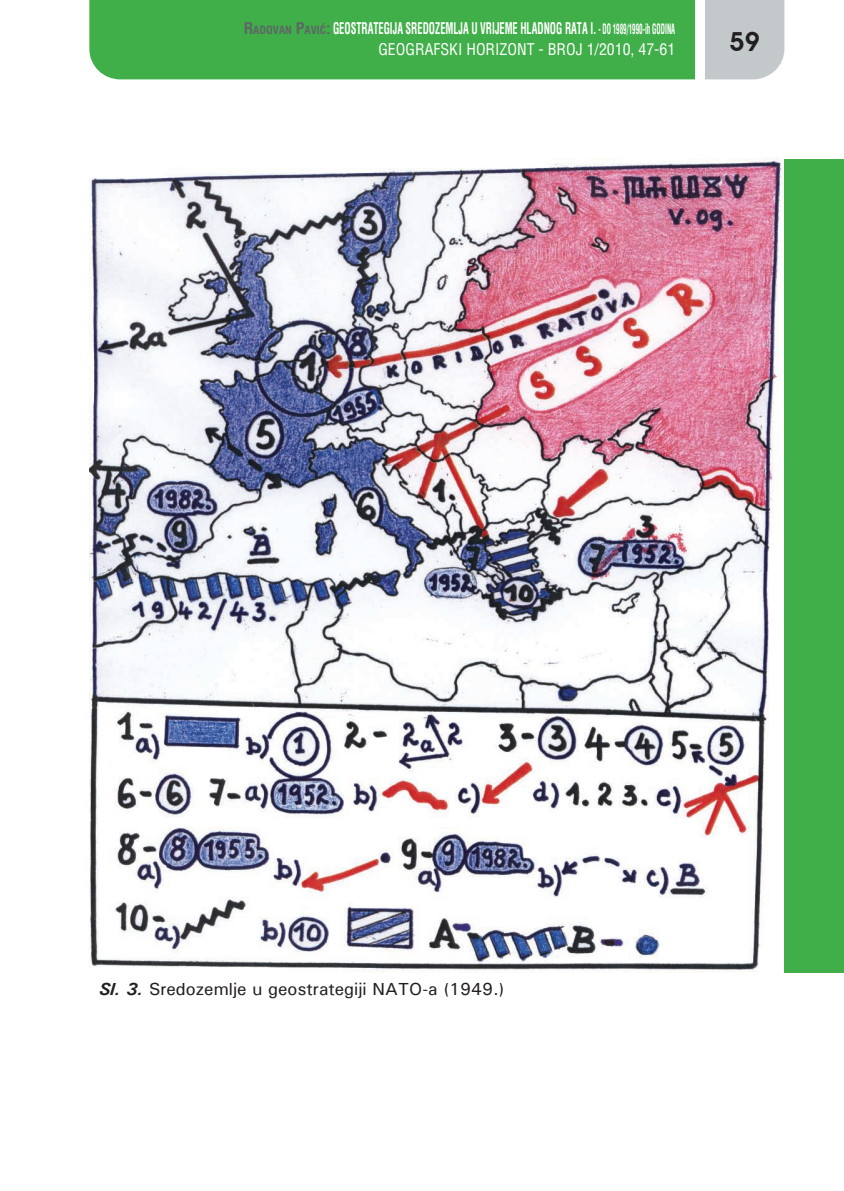
<style>
.page{position:relative;width:844px;height:1191px;background:#fff}
.page>*{position:absolute;margin:0;border:0;box-sizing:border-box;transform-origin:0 0}
.t1{font:600 26.25px "Avant Garde IT Cby BT";color:#231f20}
.t2{font:500 17.5px "Univers";color:#231f20}
.t3{font:700 condensed 15.75px/21px "Helvetica";color:#fff;text-align:right;scale:.65 1}
.s1{color:#5f6567}
.s2{font-size:11.03px;color:#5f6567}
.s3{font-size:14px}
.s4{font-weight:400}
.s5{font-weight:700;font-style:italic}
</style>
<div class="page">
<div style="left:705px;top:0;width:79px;height:79px;background:#c3c8ca"></div>
<div style="left:89px;top:0;width:605px;height:79px;background:#40ae49"></div>
<img style="left:89px;top:159px;width:695px;height:813px">
<div style="left:784px;top:159px;width:59px;height:813px;background:#40ae49"></div>
<p class="t3" style="left:243px;top:18px;width:665px"><span class="s1">R</span><span class="s2">ADOVAN</span> <span class="s1">P</span><span class="s2">AVIĆ</span><span class="s1">:</span> GEOSTRATEGIJA SREDOZEMLJA U VRIJEME HLADNOG RATA I. <span class="s3">- DO 1989/1990-ih GODINA<br></span><span class="s4">GEOGRAFSKI HORIZONT - BROJ 1/2010, 47-61</span></p>
<h1 class="t1" style="left:729px;top:26px;width:32px">59</h1>
<p class="t2" style="left:99px;top:977px;width:407px"><span class="s5">Sl. 3.</span> Sredozemlje u geostrategiji NATO-a (1949.)</p>
</div>
